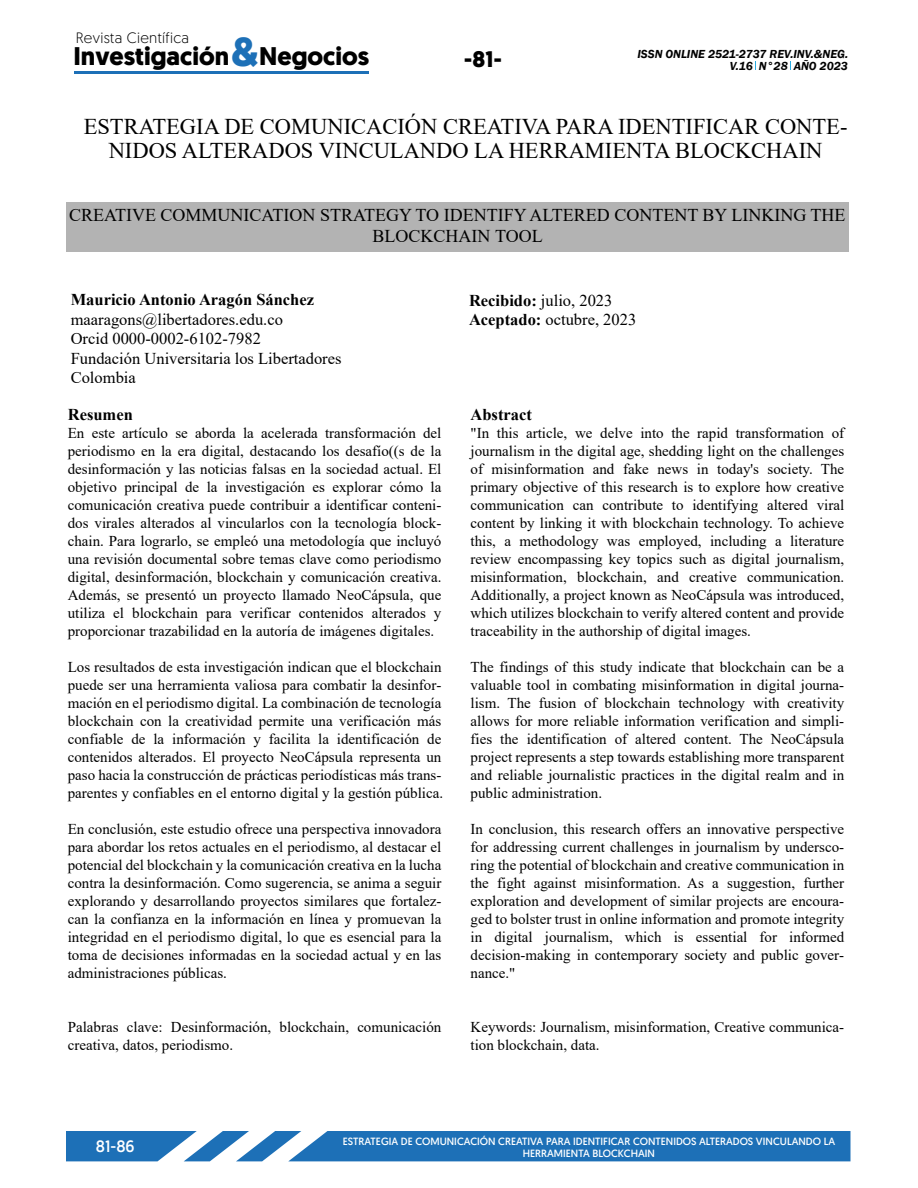
<style>
.page{position:relative;width:918px;height:1188px;background:#fff}
.page>*{position:absolute;margin:0;border:0;box-sizing:border-box;transform-origin:0 0}
.t1{font:700 40.5px "Geomanist";color:#1d70b7}
.t2{font:700 25.5px "Geomanist";color:#000}
.t3{font:22.5px/24px "Times New Roman";color:#000;text-align:center}
.t4{font:700 22.5px "Geomanist";color:#000}
.t5{font:18px/21px "Times New Roman";color:#000;text-align:center}
.t6{font:16.5px/19.5px "Times New Roman";color:#000}
.t7{font:700 16.5px "Times New Roman";color:#000}
.t8{font:16.5px "Geomanist";color:#fff}
.t9{font:15px/18px "Times New Roman";color:#000;text-align:justify}
.t10{font:300 15px "Geomanist";letter-spacing:.02em;color:#000}
.t11{font:italic 600 12px/11.7px "Franklin Gothic";color:#000;text-align:right}
.t12{font:10.5px/12px "Geomanist";color:#fff;text-align:center}
.s1{font-weight:700}
</style>
<div class="page">
<div style="left:66px;top:202px;width:783px;height:50px;background:#b3b3b3"></div>
<hr style="left:75px;top:71px;width:294px;height:3px;background:#1d70b7">
<svg style="left:66px;top:1131px;width:784px;height:30px;background:#337ebe"></svg>
<p class="t10" style="left:76px;top:28px;width:115px">Revista Científica</p>
<h1 class="t1" style="left:231px;top:25px;width:29px">&amp;</h1>
<h2 class="t2" style="left:73px;top:39px;width:297px">Investigación Negocios</h2>
<h3 class="t4" style="left:464px;top:44px;width:40px">-81-</h3>
<p class="t11" style="left:638px;top:48px;width:212px">ISSN ONLINE 2521-2737 REV.INV.&amp;NEG.<br>V.16 N°28 AÑO 2023</p>
<h3 class="t3" style="left:84px;top:114px;width:765px">ESTRATEGIA DE COMUNICACIÓN CREATIVA PARA IDENTIFICAR CONTE-<br>NIDOS ALTERADOS VINCULANDO LA HERRAMIENTA BLOCKCHAIN</h3>
<p class="t5" style="left:69px;top:204px;width:778px">CREATIVE COMMUNICATION STRATEGY TO IDENTIFY ALTERED CONTENT BY LINKING THE<br>BLOCKCHAIN TOOL</p>
<p class="t7" style="left:71px;top:288px;width:245px">Mauricio Antonio Aragón Sánchez</p>
<p class="t6" style="left:71px;top:309px;width:272px">maaragons@libertadores.edu.co<br>Orcid 0000-0002-6102-7982<br>Fundación Universitaria los Libertadores<br>Colombia</p>
<p class="t7" style="left:68px;top:403px;width:67px">Resumen</p>
<p class="t9" style="left:68px;top:424px;width:375px">En este artículo se aborda la acelerada transformación del periodismo en la era digital, destacando los desafío((s de la desinformación y las noticias falsas en la sociedad actual. El objetivo principal de la investigación es explorar cómo la comunicación creativa puede contribuir a identificar conteni&shy;dos virales alterados al vincularlos con la tecnología block&shy;chain. Para lograrlo, se empleó una metodología que incluyó una revisión documental sobre temas clave como periodismo digital, desinformación, blockchain y comunicación creativa.<br>Además, se presentó un proyecto llamado NeoCápsula, que utiliza el blockchain para verificar contenidos alterados y proporcionar trazabilidad en la autoría de imágenes digitales.</p>
<p class="t9" style="left:68px;top:658px;width:377px">Los resultados de esta investigación indican que el blockchain puede ser una herramienta valiosa para combatir la desinfor&shy;mación en el periodismo digital. La combinación de tecnología blockchain con la creatividad permite una verificación más confiable de la información y facilita la identificación de contenidos alterados. El proyecto NeoCápsula representa un paso hacia la construcción de prácticas periodísticas más trans&shy;parentes y confiables en el entorno digital y la gestión pública.</p>
<p class="t9" style="left:68px;top:820px;width:375px">En conclusión, este estudio ofrece una perspectiva innovadora para abordar los retos actuales en el periodismo, al destacar el potencial del blockchain y la comunicación creativa en la lucha contra la desinformación. Como sugerencia, se anima a seguir explorando y desarrollando proyectos similares que fortalez&shy;can la confianza en la información en línea y promuevan la integridad en el periodismo digital, lo que es esencial para la toma de decisiones informadas en la sociedad actual y en las administraciones públicas.</p>
<p class="t9" style="left:68px;top:1018px;width:375px">Palabras clave: Desinformación, blockchain, comunicación creativa, datos, periodismo.</p>
<p class="t6" style="left:469px;top:290px;width:169px"><span class="s1">Recibido:</span> julio, 2023<br><span class="s1">Aceptado:</span> octubre, 2023</p>
<p class="t7" style="left:471px;top:403px;width:63px">Abstract</p>
<p class="t9" style="left:471px;top:424px;width:375px">"In this article, we delve into the rapid transformation of journalism in the digital age, shedding light on the challenges of misinformation and fake news in today's society. The primary objective of this research is to explore how creative communication can contribute to identifying altered viral content by linking it with blockchain technology. To achieve this, a methodology was employed, including a literature review encompassing key topics such as digital journalism, misinformation, blockchain, and creative communication.<br>Additionally, a project known as NeoCápsula was introduced, which utilizes blockchain to verify altered content and provide traceability in the authorship of digital images.</p>
<p class="t9" style="left:471px;top:658px;width:375px">The findings of this study indicate that blockchain can be a valuable tool in combating misinformation in digital journa&shy;lism. The fusion of blockchain technology with creativity allows for more reliable information verification and simpli&shy;fies the identification of altered content. The NeoCápsula project represents a step towards establishing more transparent and reliable journalistic practices in the digital realm and in public administration.</p>
<p class="t9" style="left:471px;top:820px;width:375px">In conclusion, this research offers an innovative perspective for addressing current challenges in journalism by undersco&shy;ring the potential of blockchain and creative communication in the fight against misinformation. As a suggestion, further exploration and development of similar projects are encoura&shy;ged to bolster trust in online information and promote integrity in digital journalism, which is essential for informed decision-making in contemporary society and public gover&shy;nance."</p>
<p class="t9" style="left:471px;top:1018px;width:375px">Keywords: Journalism, misinformation, Creative communica&shy;tion blockchain, data.</p>
<p class="t8" style="left:96px;top:1135px;width:40px">81-86</p>
<p class="t12" style="left:343px;top:1135px;width:494px">ESTRATEGIA DE COMUNICACIÓN CREATIVA PARA IDENTIFICAR CONTENIDOS ALTERADOS VINCULANDO LA<br>HERRAMIENTA BLOCKCHAIN</p>
</div>
